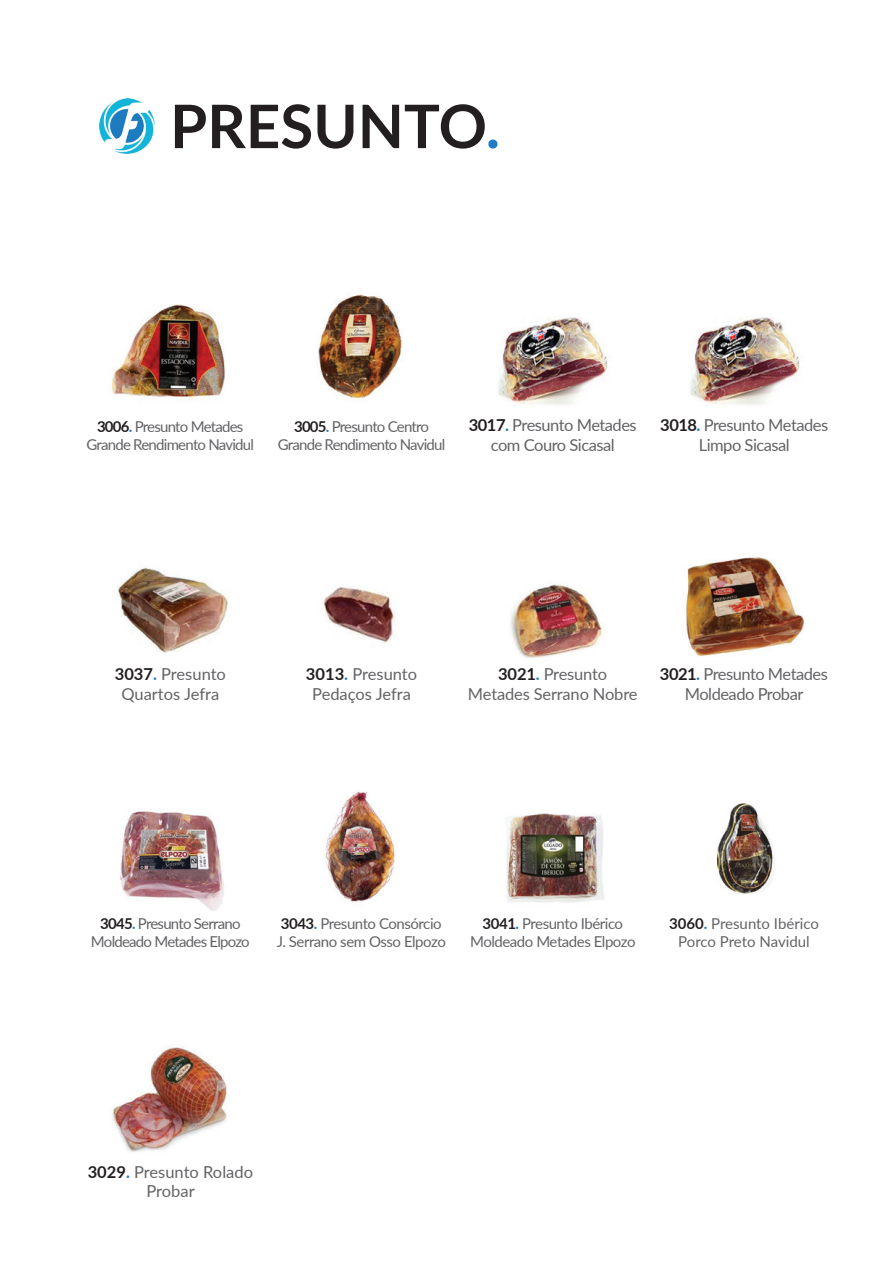
<style>
.page{position:relative;width:893px;height:1263px;background:#fff}
.page>*{position:absolute;margin:0;border:0;box-sizing:border-box;transform-origin:0 0}
.t1{font:700 60px "Lato";color:#231f20}
.t2{font:16.5px/19.8px "Lato";letter-spacing:-.03em;color:#636366;text-align:center}
.t3{font:16.5px/19.8px "Lato";color:#636366;text-align:center}
.t4{font:16.5px/19.8px "Lato";letter-spacing:-.01em;color:#636366;text-align:center}
.t5{font:15px/18px "Lato";letter-spacing:-.05em;color:#636366;text-align:center}
.t6{font:15px/18px "Lato";letter-spacing:-.03em;color:#636366}
.t7{font:15px/18px "Lato";color:#636366;text-align:center}
.s1{color:#227cc1}
.s2{font-weight:700;color:#231f20}
.s3{font-weight:700;color:#227cc1}
</style>
<div class="page">
<img style="left:100px;top:98px;width:55px;height:55px">
<img style="left:111px;top:304px;width:114px;height:96px">
<img style="left:318px;top:294px;width:84px;height:105px">
<img style="left:498px;top:317px;width:110px;height:89px">
<img style="left:690px;top:317px;width:110px;height:89px">
<img style="left:117px;top:566px;width:112px;height:87px">
<img style="left:322px;top:586px;width:73px;height:57px">
<img style="left:510px;top:584px;width:93px;height:74px">
<img style="left:686px;top:557px;width:118px;height:99px">
<img style="left:120px;top:811px;width:104px;height:100px">
<img style="left:325px;top:791px;width:70px;height:111px">
<img style="left:505px;top:813px;width:99px;height:90px">
<img style="left:716px;top:803px;width:59px;height:91px">
<img style="left:112px;top:1046px;width:115px;height:106px">
<h1 class="t1" style="left:170px;top:82px;width:331px">PRESUNTO<span class="s1">.</span></h1>
<p class="t5" style="left:86px;top:416px;width:169px"><span class="s2">3006</span><span class="s3">.</span> Presunto Metades<br>Grande Rendimento Navidul</p>
<p class="t5" style="left:278px;top:416px;width:169px"><span class="s2">3005</span><span class="s3">.</span> Presunto Centro<br>Grande Rendimento Navidul</p>
<p class="t2" style="left:469px;top:415px;width:169px"><span class="s2">3017</span><span class="s3">.</span> Presunto Metades com Couro Sicasal</p>
<p class="t2" style="left:660px;top:415px;width:169px"><span class="s2">3018</span><span class="s3">.</span> Presunto Metades<br>Limpo Sicasal</p>
<p class="t3" style="left:115px;top:664px;width:113px"><span class="s2">3037</span><span class="s3">.</span> Presunto<br>Quartos Jefra</p>
<p class="t3" style="left:306px;top:664px;width:113px"><span class="s2">3013</span><span class="s3">.</span> Presunto<br>Pedaços Jefra</p>
<p class="t4" style="left:468px;top:664px;width:171px"><span class="s2">3021</span><span class="s3">.</span> Presunto<br>Metades Serrano Nobre</p>
<p class="t2" style="left:660px;top:664px;width:169px"><span class="s2">3021</span><span class="s3">.</span> Presunto Metades<br>Moldeado Probar</p>
<p class="t5" style="left:91px;top:914px;width:160px"><span class="s2">3045</span><span class="s3">.</span> Presunto Serrano<br>Moldeado Metades Elpozo</p>
<p class="t6" style="left:277px;top:914px;width:171px"><span class="s2">3043</span><span class="s3">.</span> Presunto Consórcio<br>J. Serrano sem Osso Elpozo</p>
<p class="t6" style="left:470px;top:914px;width:167px;text-align:center"><span class="s2">3041</span><span class="s3">.</span> Presunto Ibérico<br>Moldeado Metades Elpozo</p>
<p class="t7" style="left:669px;top:914px;width:151px"><span class="s2">3060</span><span class="s3">.</span> Presunto Ibérico<br>Porco Preto Navidul</p>
<p class="t3" style="left:88px;top:1161px;width:167px"><span class="s2">3029</span><span class="s3">.</span> Presunto Rolado<br>Probar</p>
</div>
